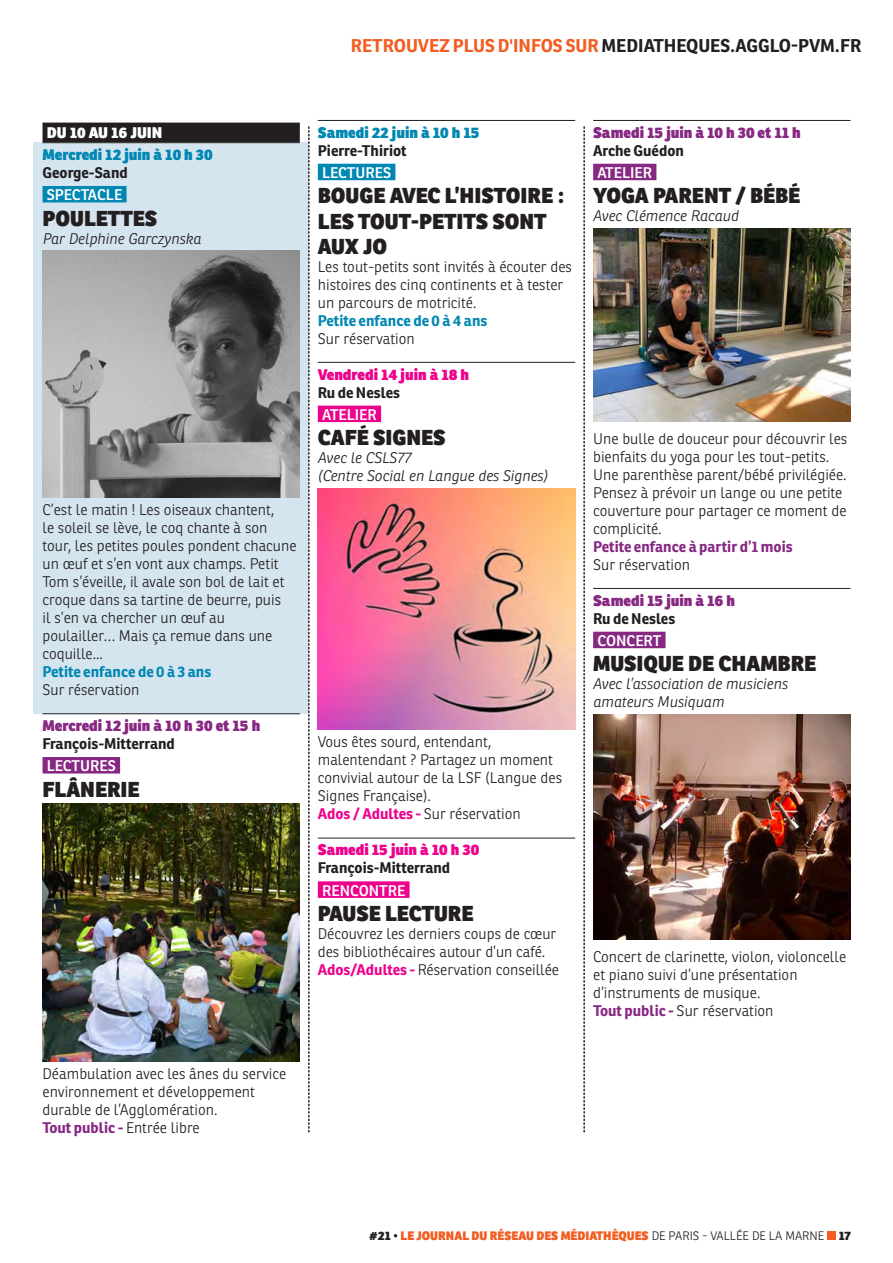
<style>
.page{position:relative;width:893px;height:1263px;background:#fff}
.page>*{position:absolute;margin:0;border:0;box-sizing:border-box;transform-origin:0 0}
.t1{font:800 21px/25.2px "Ronnia";color:#231f20}
.t2{font:700 18px "Ronnia";color:#231f20}
.t3{font:300 15px/18px "Ronnia";color:#231f20}
.t4{font:italic 300 15px/18px "Ronnia";color:#231f20}
.t5{font:700 15px "Ronnia";color:#231f20}
.t6{font:800 15px "Ronnia";color:#872883}
.t7{font:600 15px "Ronnia";color:#fff}
.t8{font:700 15px "Ronnia";color:#872883}
.t9{font:700 15px "Ronnia";color:#0087b2}
.t10{font:800 15px "Ronnia";color:#0087b2}
.t11{font:800 15px "Ronnia";color:#ed028c}
.t12{font:800 15px "Ronnia";color:#fff}
.t13{font:800 12px "Ronnia";color:#f25d21}
.s1{color:#f25d21}
.s2{font-weight:300;color:#231f20}
.s3{font-weight:700;color:#ed028c}
.s4{font-weight:700;color:#872883}
.s5{color:#231f20}
</style>
<div class="page">
<div style="left:34px;top:142px;width:275px;height:572px;background:#d5e5ef"></div>
<div style="left:43px;top:123px;width:257px;height:19px;background:#231f20"></div>
<hr style="left:43px;top:142px;width:257px;height:1px;background:#231f20">
<div style="left:43px;top:186px;width:84px;height:16px;background:#0087b2"></div>
<hr style="left:43px;top:713px;width:257px;height:1px;background:#231f20">
<div style="left:43px;top:757px;width:77px;height:16px;background:#872883"></div>
<img style="left:43px;top:251px;width:257px;height:246px">
<img style="left:43px;top:804px;width:257px;height:257px">
<hr style="left:318px;top:120px;width:257px;height:1px;background:#231f20">
<div style="left:318px;top:164px;width:77px;height:16px;background:#0087b2"></div>
<hr style="left:318px;top:362px;width:257px;height:1px;background:#231f20">
<div style="left:318px;top:406px;width:63px;height:16px;background:#ed028c"></div>
<hr style="left:318px;top:838px;width:257px;height:1px;background:#231f20">
<div style="left:318px;top:881px;width:92px;height:17px;background:#ed028c"></div>
<img style="left:318px;top:488px;width:257px;height:241px">
<hr style="left:593px;top:120px;width:257px;height:1px;background:#231f20">
<div style="left:593px;top:164px;width:63px;height:16px;background:#872883"></div>
<hr style="left:593px;top:588px;width:257px;height:1px;background:#231f20">
<div style="left:593px;top:632px;width:73px;height:16px;background:#872883"></div>
<img style="left:593px;top:229px;width:257px;height:192px">
<img style="left:593px;top:714px;width:257px;height:226px">
<svg style="left:308px;top:126px;width:1px;height:1006px"></svg>
<svg style="left:584px;top:126px;width:1px;height:1006px"></svg>
<div style="left:827px;top:1232px;width:9px;height:8px;background:#f25d21"></div>
<p class="t2" style="left:351px;top:34px;width:512px"><span class="s1">RETROUVEZ PLUS D'INFOS SUR</span> MEDIATHEQUES.AGGLO-PVM.FR</p>
<p class="t12" style="left:47px;top:123px;width:117px">DU 10 AU 16 JUIN</p>
<p class="t10" style="left:43px;top:145px;width:172px">Mercredi 12 juin à 10 h 30</p>
<p class="t5" style="left:43px;top:163px;width:87px">George-Sand</p>
<p class="t7" style="left:47px;top:186px;width:77px">SPECTACLE</p>
<p class="t1" style="left:43px;top:205px;width:116px">POULETTES</p>
<p class="t4" style="left:43px;top:229px;width:160px">Par Delphine Garczynska</p>
<p class="t3" style="left:43px;top:501px;width:256px">C’est le matin ! Les oiseaux chantent,<br>le soleil se lève, le coq chante à son tour, les petites poules pondent chacune un œuf et s’en vont aux champs. Petit Tom s’éveille, il avale son bol de lait et croque dans sa tartine de beurre, puis<br>il s’en va chercher un œuf au poulailler… Mais ça remue dans une coquille...</p>
<p class="t9" style="left:43px;top:662px;width:170px">Petite enfance de 0 à 3 ans</p>
<p class="t3" style="left:43px;top:681px;width:98px">Sur réservation</p>
<p class="t6" style="left:43px;top:716px;width:219px">Mercredi 12 juin à 10 h 30 et 15 h</p>
<p class="t5" style="left:43px;top:734px;width:134px">François-Mitterrand</p>
<p class="t7" style="left:47px;top:757px;width:71px">LECTURES</p>
<p class="t1" style="left:43px;top:776px;width:99px">FLÂNERIE</p>
<p class="t3" style="left:43px;top:1065px;width:245px">Déambulation avec les ânes du service environnement et développement durable de l’Agglomération.</p>
<p class="t8" style="left:43px;top:1118px;width:159px">Tout public - <span class="s2">Entrée libre</span></p>
<p class="t10" style="left:318px;top:123px;width:163px">Samedi 22 juin à 10 h 15</p>
<p class="t5" style="left:318px;top:141px;width:90px">Pierre-Thiriot</p>
<p class="t7" style="left:322px;top:163px;width:71px">LECTURES</p>
<p class="t1" style="left:318px;top:183px;width:248px">BOUGE AVEC L’HISTOIRE :<br>LES TOUT-PETITS SONT<br>AUX JO</p>
<p class="t3" style="left:318px;top:257px;width:256px">Les tout-petits sont invités à écouter des histoires des cinq continents et à tester un parcours de motricité.</p>
<p class="t9" style="left:318px;top:311px;width:171px">Petite enfance de 0 à 4 ans</p>
<p class="t3" style="left:318px;top:329px;width:98px">Sur réservation</p>
<p class="t11" style="left:318px;top:364px;width:153px">Vendredi 14 juin à 18 h</p>
<p class="t5" style="left:318px;top:383px;width:84px">Ru de Nesles</p>
<p class="t7" style="left:322px;top:405px;width:56px">ATELIER</p>
<p class="t1" style="left:318px;top:425px;width:129px">CAFÉ SIGNES</p>
<p class="t4" style="left:318px;top:449px;width:231px">Avec le CSLS77<br>(Centre Social en Langue des Signes)</p>
<p class="t3" style="left:318px;top:733px;width:246px">Vous êtes sourd, entendant, malentendant ? Partagez un moment convivial autour de la LSF (Langue des<br>Signes Française).</p>
<p class="t3" style="left:318px;top:805px;width:204px"><span class="s3">Ados / Adultes -</span> Sur réservation</p>
<p class="t11" style="left:318px;top:840px;width:163px">Samedi 15 juin à 10 h 30</p>
<p class="t5" style="left:318px;top:858px;width:134px">François-Mitterrand</p>
<p class="t7" style="left:322px;top:881px;width:85px">RENCONTRE</p>
<p class="t1" style="left:318px;top:900px;width:157px">PAUSE LECTURE</p>
<p class="t3" style="left:318px;top:924px;width:240px">Découvrez les derniers coups de cœur des bibliothécaires autour d’un café.</p>
<p class="t3" style="left:318px;top:960px;width:243px"><span class="s3">Ados/Adultes -</span> Réservation conseillée</p>
<p class="t6" style="left:593px;top:123px;width:209px">Samedi 15 juin à 10 h 30 et 11 h</p>
<p class="t5" style="left:593px;top:141px;width:92px">Arche Guédon</p>
<p class="t7" style="left:597px;top:163px;width:56px">ATELIER</p>
<p class="t1" style="left:593px;top:183px;width:209px">YOGA PARENT / BÉBÉ</p>
<p class="t4" style="left:593px;top:207px;width:147px">Avec Clémence Racaud</p>
<p class="t3" style="left:593px;top:429px;width:256px">Une bulle de douceur pour découvrir les bienfaits du yoga pour les tout-petits.<br>Une parenthèse parent/bébé privilégiée.<br>Pensez à prévoir un lange ou une petite couverture pour partager ce moment de complicité.</p>
<p class="t8" style="left:593px;top:537px;width:201px">Petite enfance à partir d’1 mois</p>
<p class="t3" style="left:593px;top:555px;width:98px">Sur réservation</p>
<p class="t6" style="left:593px;top:590px;width:143px">Samedi 15 juin à 16 h</p>
<p class="t5" style="left:593px;top:609px;width:84px">Ru de Nesles</p>
<p class="t7" style="left:597px;top:631px;width:65px">CONCERT</p>
<p class="t1" style="left:593px;top:651px;width:225px">MUSIQUE DE CHAMBRE</p>
<p class="t4" style="left:593px;top:675px;width:196px">Avec l’association de musiciens amateurs Musiquam</p>
<p class="t3" style="left:593px;top:948px;width:255px">Concert de clarinette, violon, violoncelle et piano suivi d’une présentation d’instruments de musique.</p>
<p class="t3" style="left:593px;top:1002px;width:182px"><span class="s4">Tout public -</span> Sur réservation</p>
<p class="t13" style="left:369px;top:1228px;width:483px"><span class="s5">#21 •</span> LE JOURNAL DU RÉSEAU DES MÉDIATHÈQUES <span class="s2">DE PARIS - VALLÉE DE LA MARNE</span> <span class="s5">17</span></p>
</div>
